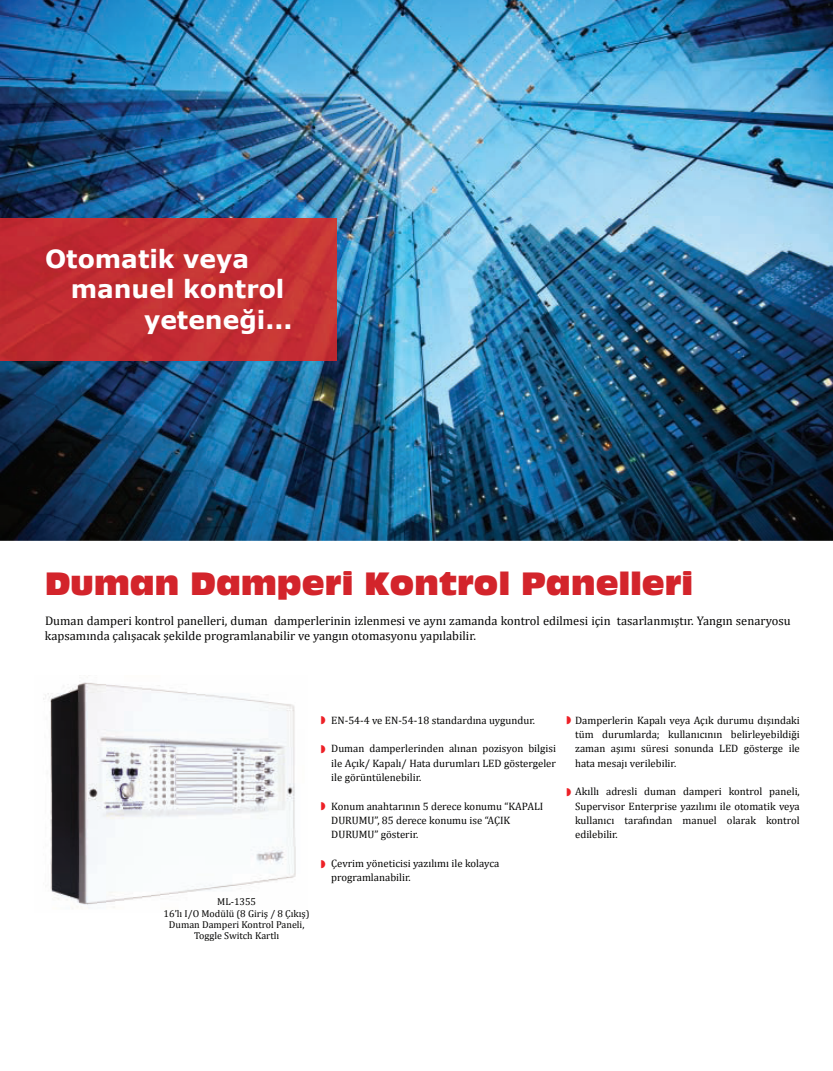
<style>
.page{position:relative;width:833px;height:1071px;background:#fff}
.page>*{position:absolute;margin:0;border:0;box-sizing:border-box;transform-origin:0 0}
.t1{font:30px "Antique Olive Compact";color:#d3242b}
.t2{font:700 25px "Verdana";color:#fff}
.t3{font:12.5px/15px "Cambria";color:#050504}
.t4{font:10.75px/14.4px "Cambria";color:#050504;text-align:justify}
.t5{font:10px/11.2px "Cambria";color:#050504;text-align:center}
.s1{color:#ed2026}
</style>
<div class="page">
<img style="left:43px;top:682px;width:253px;height:227px">
<img style="left:0;top:0;width:833px;height:540px">
<img style="left:0;top:218px;width:337px;height:142px">
<h2 class="t2" style="left:45px;top:243px;width:206px">Otomatik veya</h2>
<h2 class="t2" style="left:71px;top:273px;width:215px">manuel kontrol</h2>
<h2 class="t2" style="left:144px;top:303px;width:150px">yeteneği...</h2>
<h1 class="t1" style="left:45px;top:562px;width:649px">Duman Damperi Kontrol Panelleri</h1>
<p class="t3" style="left:45px;top:613px;width:747px">Duman damperi kontrol panelleri, duman damperlerinin izlenmesi ve aynı zamanda kontrol edilmesi için tasarlanmıştır. Yangın senaryosu kapsamında çalışacak şekilde programlanabilir ve yangın otomasyonu yapılabilir.</p>
<p class="t5" style="left:164px;top:896px;width:148px">ML-1355<br>16’lı I/O Modülü (8 Giriş / 8 Çıkış)<br>Duman Damperi Kontrol Paneli,<br>Toggle Switch Kartlı</p>
<p class="t4" style="left:331px;top:712px;width:205px">EN-54-4 ve EN-54-18 standardına uygundur.</p>
<p class="t4" style="left:331px;top:741px;width:226px">Duman damperlerinden alınan pozisyon bilgisi ile Açık/ Kapalı/ Hata durumları LED göstergeler ile görüntülenebilir.</p>
<p class="t4" style="left:331px;top:798px;width:213px;text-align:left">Konum anahtarının 5 derece konumu “KAPALI<br>DURUMU”, 85 derece konumu ise “AÇIK<br>DURUMU” gösterir.</p>
<p class="t4" style="left:331px;top:855px;width:170px">Çevrim yöneticisi yazılımı ile kolayca programlanabilir.</p>
<p class="t4" style="left:566px;top:712px;width:235px"><span class="s1">◗</span> Damperlerin Kapalı veya Açık durumu dışındaki</p>
<p class="t4" style="left:575px;top:726px;width:226px">tüm durumlarda; kullanıcının belirleyebildiği zaman aşımı süresi sonunda LED gösterge ile hata mesajı verilebilir.</p>
<p class="t4" style="left:575px;top:798px;width:226px">Supervisor Enterprise yazılımı ile otomatik veya kullanıcı tarafından manuel olarak kontrol edilebilir.</p>
<p class="t4" style="left:566px;top:784px;width:235px"><span class="s1">◗</span> Akıllı adresli duman damperi kontrol paneli,</p>
</div>
